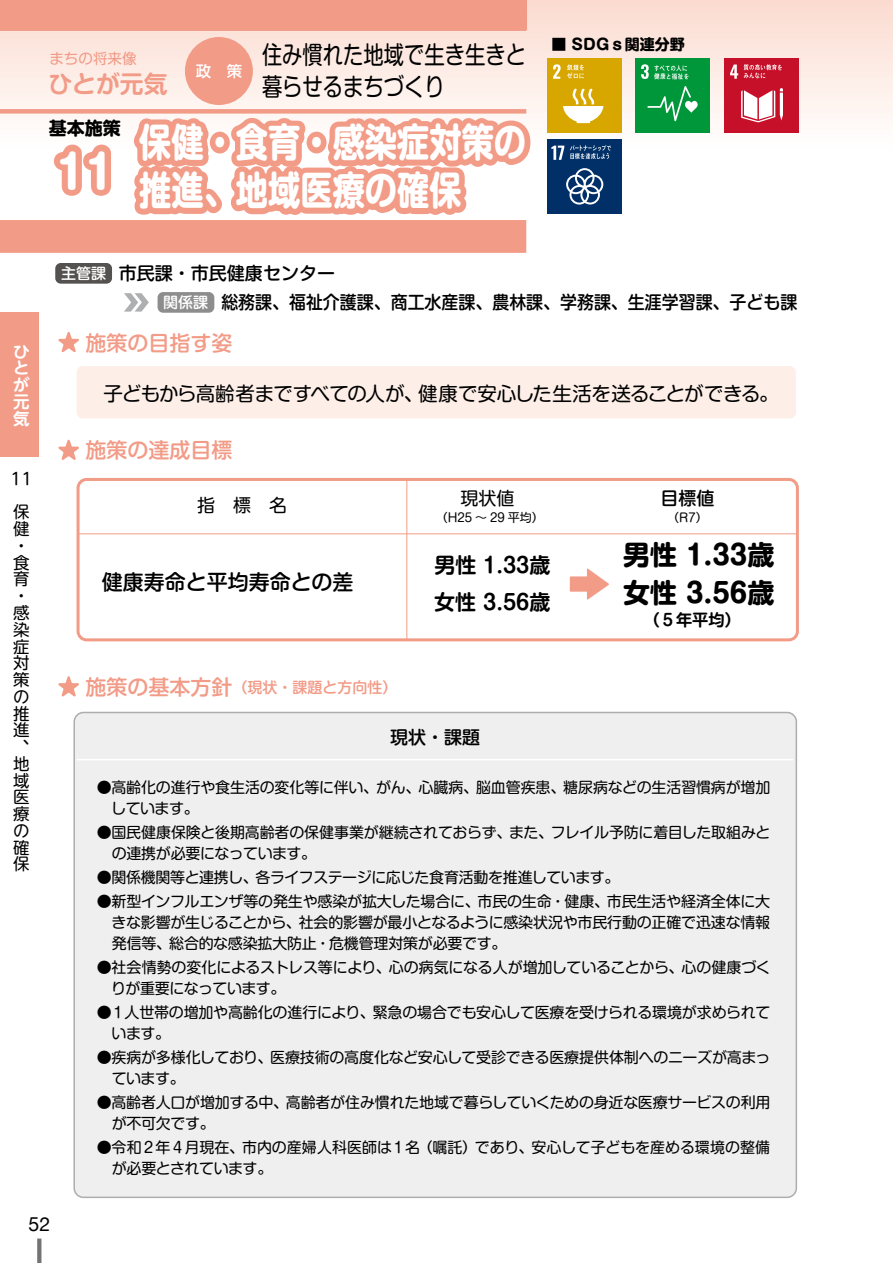
<style>
.page{position:relative;width:893px;height:1263px;background:#fff}
.page>*{position:absolute;margin:0;border:0;box-sizing:border-box;transform-origin:0 0}
.t1{font:700 45px "Shin M Go Pro";color:#fff}
.t2{font:700 39.15px/48px "Shin M Go Pro";color:#fff;scale:.82 1}
.t3{font:700 27px/37.3px "Shin M Go Pro";color:#000}
.t4{font:24.6px/32px "Shin M Go Pro";color:#000;scale:.82 1}
.t5{font:700 23.85px "Shin M Go Pro De";color:#f29b87}
.t6{font:500 21px "Shin M Go Pro";color:#f29b87}
.t7{font:700 21px/36.8px "Shin M Go Pro De";color:#000}
.t8{font:500 21px "Shin M Go Pro";color:#000}
.t9{font:19.5px "Shin M Go Pro";letter-spacing:-.03em;color:#000}
.t10{font:19.5px "Helvetica Neue";color:#000}
.t11{font:500 18px "Shin M Go Pro";color:#000;scale:.94 1}
.t12{font:500 18px "Shin M Go Pro";color:#000}
.t13{font:18px "Shin M Go Pro";color:#000}
.t14{font:700 18px "Shin M Go Pro";color:#000}
.t15{font:16.5px/16.8px "UD Shin M Go Pro";color:#000}
.t16{font:700 16.5px/16.8px "UD Shin M Go Pro De";color:#fff;text-align:justify}
.t17{font:700 16.2px "Shin M Go Pro De";color:#000}
.t18{font:500 15.45px "Shin M Go Pro";color:#fff}
.t19{font:15px/21px "Shin M Go Pro";letter-spacing:-.015em;color:#000}
.t20{font:15px "Shin M Go Pro";letter-spacing:-.035em;color:#000}
.t21{font:500 15px "Shin M Go Pro";color:#f29b87}
.t22{font:700 15px "Shin M Go Pro";color:#000}
.t23{font:14.55px "Shin M Go Pro";color:#f29b87}
.t24{font:12px "Shin M Go Pro";color:#000}
.s1{font-size:15px;color:#fff}
.s2{font-size:21px}
</style>
<div class="page">
<div style="left:0;top:0;width:893px;height:154px;background:linear-gradient(to bottom,#fbdbcf,#fff)"></div>
<div style="left:77px;top:366px;width:719px;height:52px;background:#fdeee8;border-radius:6px"></div>
<svg style="left:58px;top:439px;width:21px;height:21px"></svg>
<svg style="left:58px;top:676px;width:21px;height:21px"></svg>
<div style="left:547px;top:58px;width:75px;height:75px;background:#d7a700"></div>
<svg style="left:553px;top:64px;width:8px;height:15px"></svg>
<svg style="left:563px;top:89px;width:40px;height:34px"></svg>
<svg style="left:567px;top:64px;width:17px;height:15px"></svg>
<div style="left:635px;top:58px;width:75px;height:75px;background:#00973b"></div>
<svg style="left:647px;top:86px;width:51px;height:35px"></svg>
<svg style="left:641px;top:64px;width:48px;height:15px"></svg>
<div style="left:724px;top:58px;width:75px;height:75px;background:#c60f28"></div>
<svg style="left:730px;top:65px;width:8px;height:14px"></svg>
<svg style="left:741px;top:88px;width:42px;height:34px"></svg>
<svg style="left:744px;top:64px;width:38px;height:14px"></svg>
<div style="left:547px;top:139px;width:75px;height:75px;background:#003067"></div>
<svg style="left:551px;top:146px;width:13px;height:14px"></svg>
<svg style="left:566px;top:168px;width:37px;height:37px"></svg>
<svg style="left:570px;top:145px;width:41px;height:14px"></svg>
<div style="left:73px;top:712px;width:724px;height:486px;background:#efefef"></div>
<hr style="left:77px;top:759px;width:717px;height:1px;background:#fff">
<svg style="left:76px;top:478px;width:723px;height:164px"></svg>
<hr style="left:78px;top:533px;width:719px;height:1px;background:#f29b87">
<hr style="left:406px;top:479px;width:1px;height:161px;background:#f29b87">
<svg style="left:0;top:0;width:536px;height:396px"></svg>
<div style="left:185px;top:37px;width:68px;height:68px;background:#f29b87;border-radius:50%"></div>
<svg style="left:587px;top:568px;width:22px;height:32px"></svg>
<div style="left:570px;top:576px;width:18px;height:16px;background:#f29b87"></div>
<svg style="left:37px;top:1238px;width:4px;height:25px"></svg>
<div style="left:0;top:313px;width:38px;height:144px;background:#f29b87"></div>
<p class="t23" style="left:49px;top:47px;width:89px">まちの将来像</p>
<h3 class="t4" style="left:262px;top:36px;width:324px">住み慣れた地域で生き生きと暮らせるまちづくり</h3>
<p class="t18" style="left:196px;top:58px;width:48px">政　策</p>
<h3 class="t5" style="left:48px;top:65px;width:121px">ひとが元気</h3>
<p class="t14" style="left:49px;top:114px;width:74px">基本施策</p>
<h2 class="t2" style="left:139px;top:114px;width:473px">保健・食育・感染症対策の推進、地域医療の確保</h2>
<h1 class="t1" style="left:56px;top:135px;width:60px">11</h1>
<p class="t12" style="left:61px;top:259px;width:276px"><span class="s1">主管課</span> 市民課・市民健康センター</p>
<p class="t22" style="left:552px;top:32px;width:135px">■ SDGｓ関連分野</p>
<p class="t16" style="left:13px;top:342px;width:18px">ひとが元気</p>
<p class="t15" style="left:10px;top:461px;width:24px;line-height:33.6px">11保</p>
<p class="t15" style="left:13px;top:520px;width:18px">健・食育・感染症対策の推進、地域医療の確保</p>
<h3 class="t10" style="left:28px;top:1209px;width:23px">52</h3>
<p class="t11" style="left:163px;top:288px;width:676px"><span class="s1">関係課</span> 総務課、福祉介護課、商工水産課、農林課、学務課、生涯学習課、子ども課</p>
<h3 class="t6" style="left:85px;top:326px;width:149px">施策の目指す姿</h3>
<h3 class="t9" style="left:104px;top:378px;width:677px">子どもから高齢者まですべての人が、健康で安心した生活を送ることができる。</h3>
<h3 class="t6" style="left:85px;top:433px;width:149px">施策の達成目標</h3>
<p class="t13" style="left:197px;top:490px;width:91px">指　標　名</p>
<h3 class="t8" style="left:102px;top:565px;width:253px">健康寿命と平均寿命との差</h3>
<p class="t21" style="left:85px;top:675px;width:314px"><span class="s2">施策の基本方針</span>（現状・課題と方向性）</p>
<p class="t13" style="left:461px;top:483px;width:55px">現状値</p>
<p class="t24" style="left:436px;top:507px;width:110px">（H25 ～ 29 平均）</p>
<h3 class="t7" style="left:434px;top:544px;width:118px">男性 1.33歳女性 3.56歳</h3>
<p class="t12" style="left:390px;top:723px;width:91px">現状・課題</p>
<p class="t12" style="left:660px;top:483px;width:55px">目標値</p>
<p class="t24" style="left:667px;top:507px;width:42px">（R7）</p>
<h3 class="t3" style="left:623px;top:533px;width:153px">男性 1.33歳女性 3.56歳</h3>
<p class="t17" style="left:644px;top:606px;width:99px">（５年平均）</p>
<p class="t19" style="left:111px;top:775px;width:661px;text-indent:-14px">●高齢化の進行や食生活の変化等に伴い、がん、心臓病、脳血管疾患、糖尿病などの生活習慣病が増加しています。</p>
<p class="t19" style="left:112px;top:820px;width:660px;text-indent:-15px">●国民健康保険と後期高齢者の保健事業が継続されておらず、また、フレイル予防に着目した取組みとの連携が必要になっています。</p>
<p class="t20" style="left:97px;top:865px;width:524px">●関係機関等と連携し、各ライフステージに応じた食育活動を推進しています。</p>
<p class="t19" style="left:112px;top:889px;width:660px;text-align:justify;text-indent:-15px">●新型インフルエンザ等の発生や感染が拡大した場合に、市民の生命・健康、市民生活や経済全体に大きな影響が生じることから、社会的影響が最小となるように感染状況や市民行動の正確で迅速な情報発信等、総合的な感染拡大防止・危機管理対策が必要です。</p>
<p class="t19" style="left:111px;top:955px;width:661px;text-indent:-15px">●社会情勢の変化によるストレス等により、心の病気になる人が増加していることから、心の健康づくりが重要になっています。</p>
<p class="t19" style="left:112px;top:1000px;width:660px;text-indent:-15px">●１人世帯の増加や高齢化の進行により、緊急の場合でも安心して医療を受けられる環境が求められています。</p>
<p class="t19" style="left:112px;top:1045px;width:660px;text-indent:-15px">●疾病が多様化しており、医療技術の高度化など安心して受診できる医療提供体制へのニーズが高まっています。</p>
<p class="t19" style="left:112px;top:1090px;width:660px;text-indent:-15px">●高齢者人口が増加する中、高齢者が住み慣れた地域で暮らしていくための身近な医療サービスの利用が不可欠です。</p>
<p class="t19" style="left:112px;top:1135px;width:660px;text-indent:-15px">●令和２年４月現在、市内の産婦人科医師は１名（嘱託）であり、安心して子どもを産める環境の整備が必要とされています。</p>
</div>
